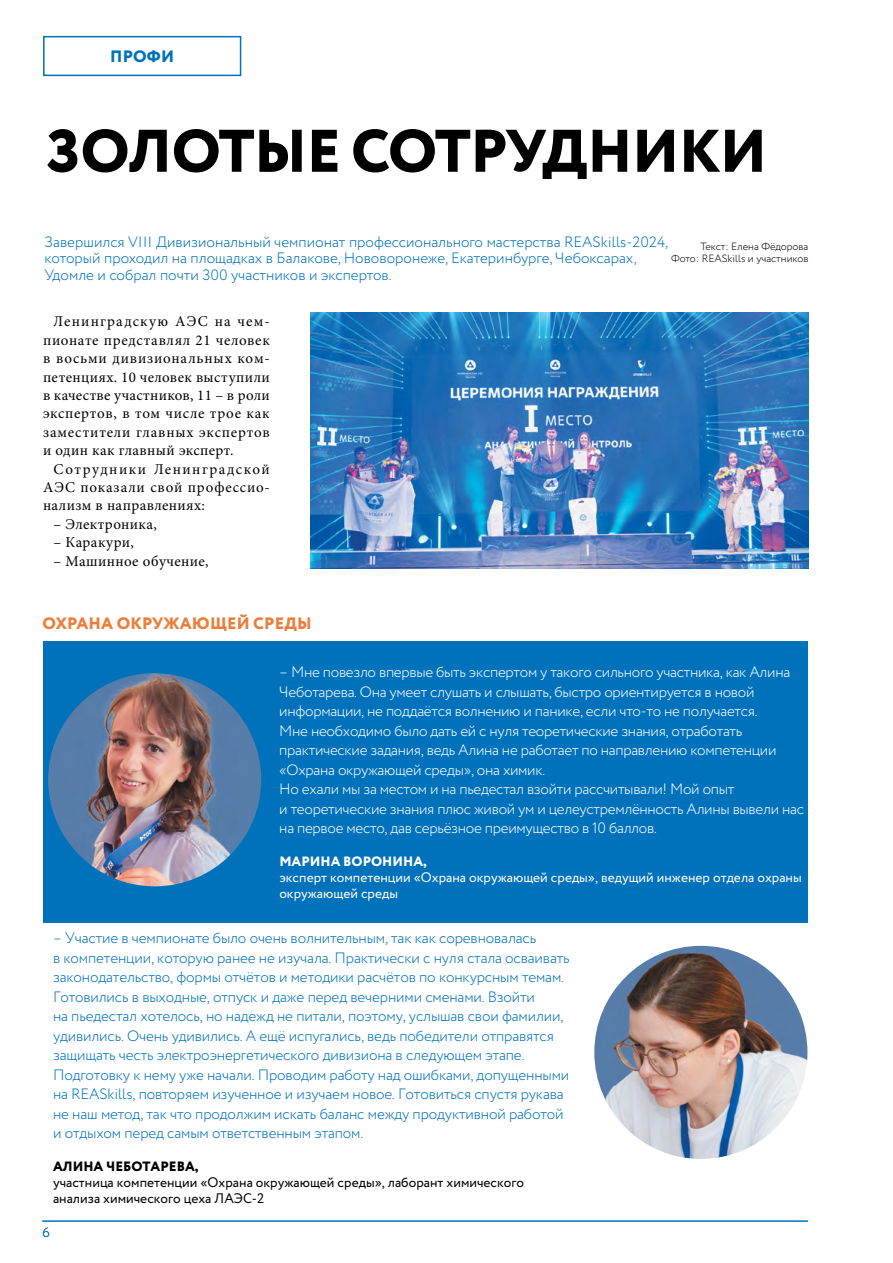
<style>
.page{position:relative;width:893px;height:1263px;background:#fff}
.page>*{position:absolute;margin:0;border:0;box-sizing:border-box;transform-origin:0 0}
.t1{font:800 60px "Circe";letter-spacing:-.01em;color:#000}
.t2{font:800 16.5px "Circe";letter-spacing:.01em;color:#ec7e3b}
.t3{font:800 16.5px "Circe";letter-spacing:.01em;color:#0072bc}
.t4{font:300 15px/19.5px "Circe";letter-spacing:-.01em;color:#0072bc}
.t5{font:300 15px/19.5px "Circe";letter-spacing:-.02em;color:#fff}
.t6{font:15px/18.5px "Minion Pro";letter-spacing:.035em;color:#000;text-align:justify}
.t7{font:13.5px/16.2px "Circe";color:#000}
.t8{font:13.5px/16.2px "Circe";color:#fff}
.t9{font:800 13.5px "Circe";color:#000}
.t10{font:800 13.5px "Circe";color:#fff}
.t11{font:300 13.5px "Circe";color:#0072bc}
.t12{font:300 10.5px/12.6px "Circe";color:#000;text-align:right}
</style>
<div class="page">
<div style="left:43px;top:641px;width:765px;height:282px;background:#0072bc"></div>
<img style="left:48px;top:673px;width:213px;height:213px;border-radius:107px">
<img style="left:310px;top:313px;width:498px;height:255px">
<div style="left:43px;top:36px;width:198px;height:40px;border:2px solid #0072bc"></div>
<hr style="left:42px;top:1220px;width:766px;height:2px;background:#0072bc">
<img style="left:594px;top:946px;width:213px;height:213px;border-radius:107px">
<p class="t3" style="left:110px;top:45px;width:65px">ПРОФИ</p>
<h1 class="t1" style="left:45px;top:111px;width:723px">ЗОЛОТЫЕ СОТРУДНИКИ</h1>
<p class="t4" style="left:45px;top:234px;width:625px;line-height:16.5px">Завершился VIII Дивизиональный чемпионат профессионального мастерства REASkills‑2024, который проходил на площадках в Балакове, Нововоронеже, Екатеринбурге, Чебоксарах,<br>Удомле и собрал почти 300 участников и экспертов.</p>
<p class="t12" style="left:671px;top:240px;width:139px">Текст: Елена Фёдорова<br>Фото: REASkills и участников</p>
<p class="t6" style="left:43px;top:312px;width:228px;text-indent:11px">Ленинградскую АЭС на чем&shy;пионате представлял 21 человек в восьми дивизиональных ком&shy;петенциях. 10 человек выступили в качестве участников, 11 – в роли экспертов, в том числе трое как заместители главных экспертов и один как главный эксперт.</p>
<p class="t6" style="left:43px;top:460px;width:228px;text-indent:11px">Сотрудники Ленинградской АЭС показали свой профессио&shy;нализм в направлениях:</p>
<p class="t6" style="left:54px;top:515px;width:105px">– Электроника,</p>
<p class="t6" style="left:54px;top:533px;width:82px">– Каракури,</p>
<p class="t6" style="left:54px;top:552px;width:156px">– Машинное обучение,</p>
<p class="t2" style="left:43px;top:612px;width:271px">ОХРАНА ОКРУЖАЮЩЕЙ СРЕДЫ</p>
<p class="t5" style="left:279px;top:663px;width:526px">– Мне повезло впервые быть экспертом у такого сильного участника, как Алина Чеботарева. Она умеет слушать и слышать, быстро ориентируется в новой информации, не поддаётся волнению и панике, если что-то не получается.<br>Мне необходимо было дать ей с нуля теоретические знания, отработать практические задания, ведь Алина не работает по направлению компетенции «Охрана окружающей среды», она химик.<br>Но ехали мы за местом и на пьедестал взойти рассчитывали! Мой опыт<br>и теоретические знания плюс живой ум и целеустремлённость Алины вывели нас на первое место, дав серьёзное преимущество в 10 баллов.</p>
<p class="t10" style="left:279px;top:852px;width:149px">МАРИНА ВОРОНИНА,</p>
<p class="t8" style="left:279px;top:870px;width:524px">эксперт компетенции «Охрана окружающей среды», ведущий инженер отдела охраны окружающей среды</p>
<p class="t4" style="left:53px;top:929px;width:518px">– Участие в чемпионате было очень волнительным, так как соревновалась<br>в компетенции, которую ранее не изучала. Практически с нуля стала осваивать законодательство, формы отчётов и методики расчётов по конкурсным темам.<br>Готовились в выходные, отпуск и даже перед вечерними сменами. Взойти<br>на пьедестал хотелось, но надежд не питали, поэтому, услышав свои фамилии, удивились. Очень удивились. А ещё испугались, ведь победители отправятся защищать честь электроэнергетического дивизиона в следующем этапе.<br>Подготовку к нему уже начали. Проводим работу над ошибками, допущенными на REASkills, повторяем изученное и изучаем новое. Готовиться спустя рукава не наш метод, так что продолжим искать баланс между продуктивной работой и отдыхом перед самым ответственным этапом.</p>
<p class="t9" style="left:53px;top:1157px;width:147px">АЛИНА ЧЕБОТАРЕВА,</p>
<p class="t7" style="left:53px;top:1175px;width:472px">участница компетенции «Охрана окружающей среды», лаборант химического анализа химического цеха ЛАЭС-2</p>
<p class="t11" style="left:43px;top:1224px;width:9px">6</p>
</div>
